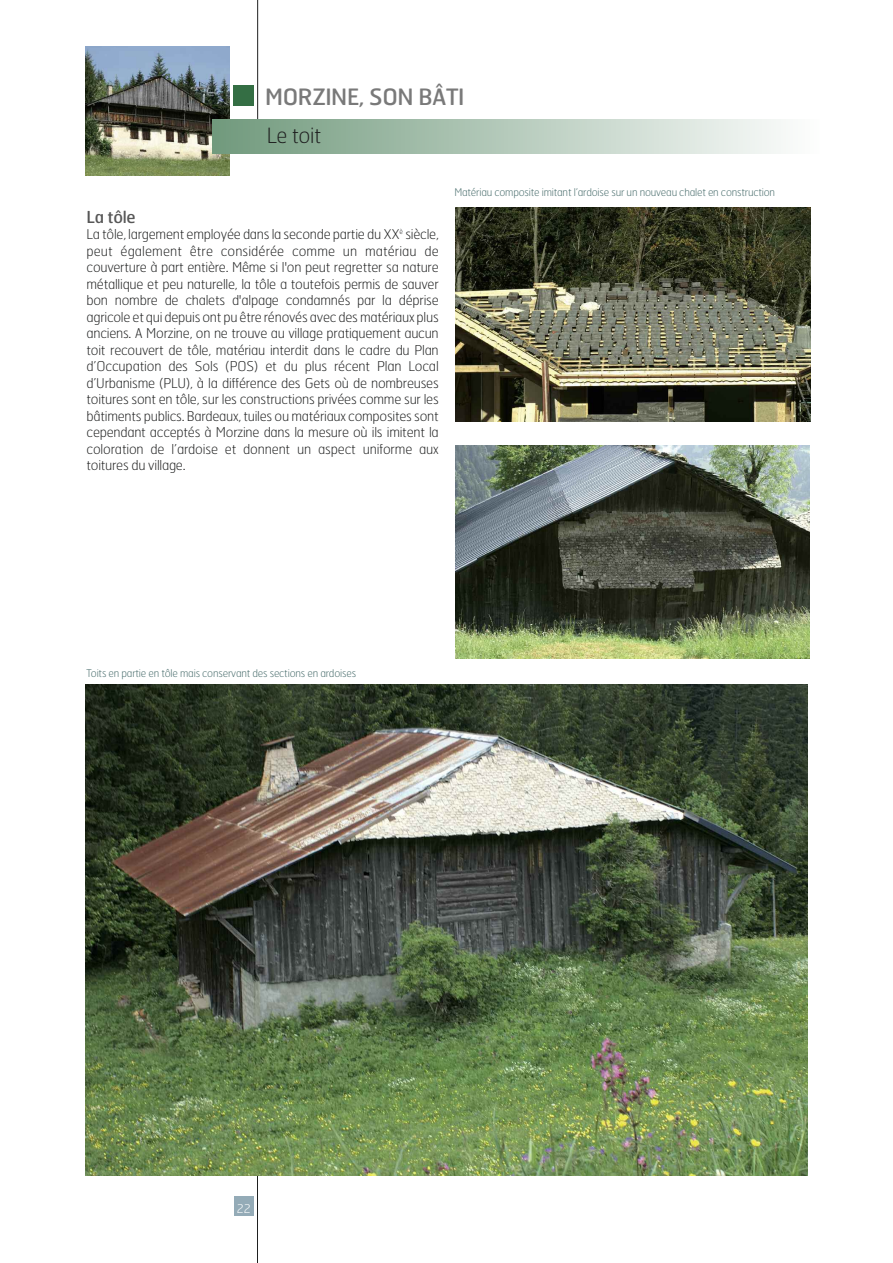
<style>
.page{position:relative;width:893px;height:1263px;background:#fff}
.page>*{position:absolute;margin:0;border:0;box-sizing:border-box;transform-origin:0 0}
.t1{font:22.5px "Hermes";letter-spacing:-.02em;color:#797979}
.t2{font:100 21px "Hermes";letter-spacing:-.02em;color:#1f2020}
.t3{font:16.5px "Hermes";letter-spacing:-.02em;color:#575757}
.t4{font:100 13.5px/16.5px "Hermes";letter-spacing:-.01em;color:#1f2020;text-align:justify}
.t5{font:100 12px "Hermes";color:#fff}
.t6{font:100 10.5px "Hermes";letter-spacing:-.02em;color:#456a69}
</style>
<div class="page">
<img style="left:85px;top:46px;width:145px;height:130px">
<div style="left:234px;top:1196px;width:20px;height:20px;background:#94abb7"></div>
<hr style="left:257px;top:1135px;width:1px;height:128px;background:#1f2020">
<hr style="left:257px;top:0;width:1px;height:130px;background:#1f2020">
<div style="left:213px;top:119px;width:607px;height:34px;background:linear-gradient(to right,#719a7d,#fefefe)"></div>
<div style="left:233px;top:85px;width:21px;height:21px;background:#346e44"></div>
<img style="left:455px;top:208px;width:356px;height:214px">
<img style="left:455px;top:446px;width:355px;height:212px">
<img style="left:85px;top:684px;width:723px;height:491px">
<h1 class="t1" style="left:265px;top:84px;width:201px">MORZINE, SON BÂTI</h1>
<h2 class="t2" style="left:267px;top:124px;width:56px">Le toit</h2>
<p class="t3" style="left:87px;top:207px;width:50px">La tôle</p>
<p class="t4" style="left:87px;top:226px;width:354px">La tôle, largement employée dans la seconde partie du XX<sup>è</sup> siècle, peut également être considérée comme un matériau de couverture à part entière. Même si l'on peut regretter sa nature métallique et peu naturelle, la tôle a toutefois permis de sauver bon nombre de chalets d'alpage condamnés par la déprise agricole et qui depuis ont pu être rénovés avec des matériaux plus anciens. A Morzine, on ne trouve au village pratiquement aucun toit recouvert de tôle, matériau interdit dans le cadre du Plan d’Occupation des Sols (POS) et du plus récent Plan Local d’Urbanisme (PLU), à la différence des Gets où de nombreuses toitures sont en tôle, sur les constructions privées comme sur les bâtiments publics. Bardeaux, tuiles ou matériaux composites sont cependant acceptés à Morzine dans la mesure où ils imitent la coloration de l’ardoise et donnent un aspect uniforme aux toitures du village.</p>
<p class="t6" style="left:454px;top:187px;width:322px">Matériau composite imitant l’ardoise sur un nouveau chalet en construction</p>
<p class="t6" style="left:87px;top:667px;width:271px">Toits en partie en tôle mais conservant des sections en ardoises</p>
<p class="t5" style="left:237px;top:1201px;width:15px">22</p>
</div>
